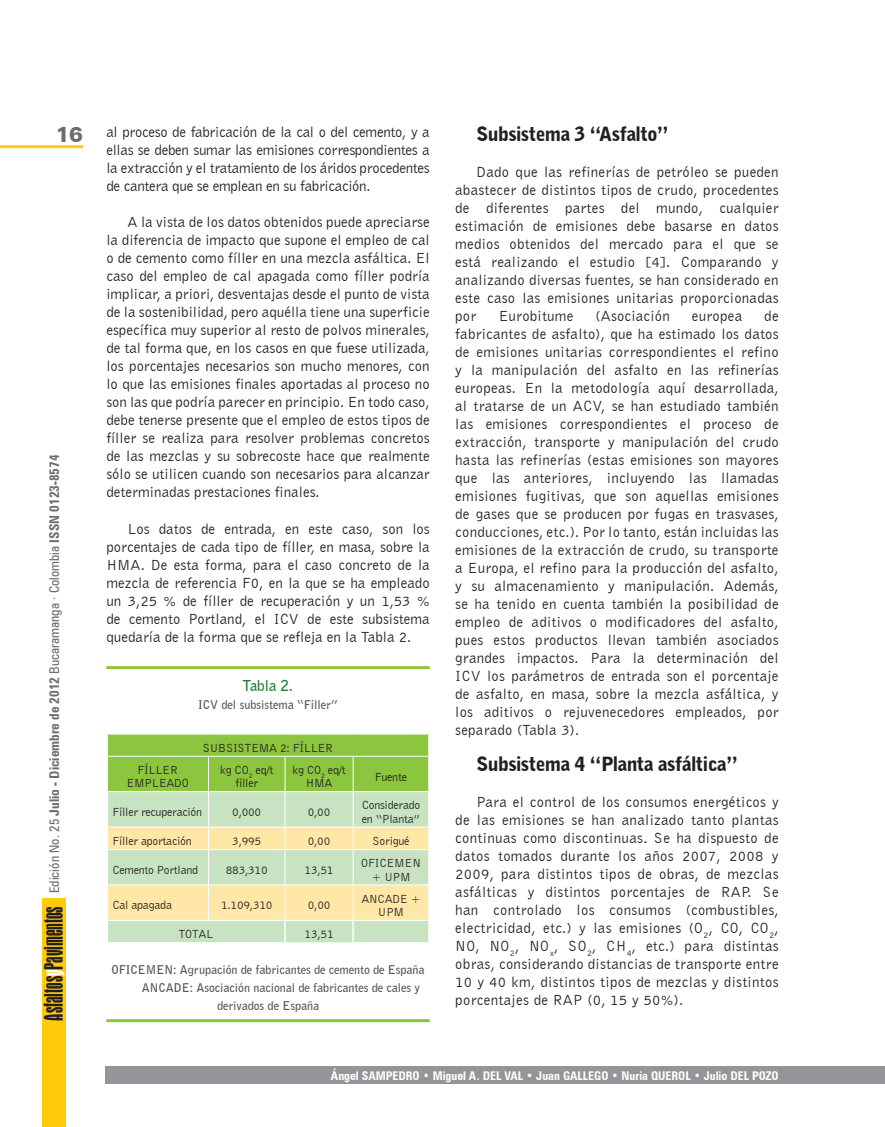
<style>
.page{position:relative;width:885px;height:1127px;background:#fff}
.page>*{position:absolute;margin:0;border:0;box-sizing:border-box;transform-origin:0 0}
.t1{font:condensed 27px "Aurora BT";color:#231f20}
.t2{font:900 21px "Zurich BT";color:#6c6d70}
.t3{font:900 19.5px "Bell Gothic BT";letter-spacing:-.03em;color:#231f20}
.t4{font:15px/18px "Bell Gothic BT";letter-spacing:.015em;color:#231f20;text-align:justify}
.t5{font:700 15px "Bell Gothic BT";color:#26803a}
.t6{font:700 condensed 13.5px "Zurich BT";color:#6c6d70}
.t7{font:12px/13.5px "Bell Gothic BT";letter-spacing:-.02em;color:#231f20;text-align:center}
.t8{font:700 12px "Bell Gothic BT";color:#57585a}
.t9{font:700 condensed 12px "Zurich BT";color:#fff}
.s1{font-weight:400}
.s2{color:#fff}
</style>
<div class="page">
<div style="left:108px;top:792px;width:320px;height:35px;background:#c7e3c1"></div>
<div style="left:107px;top:734px;width:322px;height:57px;background:#8bc63e"></div>
<hr style="left:106px;top:756px;width:2px;height:36px;background:#fff">
<hr style="left:428px;top:756px;width:1px;height:36px;background:#fff">
<hr style="left:108px;top:756px;width:100px;height:1px;background:#fff">
<hr style="left:208px;top:756px;width:77px;height:1px;background:#fff">
<hr style="left:208px;top:757px;width:1px;height:34px;background:#fff">
<hr style="left:285px;top:756px;width:68px;height:1px;background:#fff">
<hr style="left:285px;top:757px;width:1px;height:34px;background:#fff">
<hr style="left:353px;top:756px;width:75px;height:1px;background:#fff">
<hr style="left:353px;top:757px;width:1px;height:34px;background:#fff">
<hr style="left:208px;top:792px;width:1px;height:35px;background:#fff">
<hr style="left:285px;top:792px;width:1px;height:35px;background:#fff">
<hr style="left:353px;top:792px;width:1px;height:35px;background:#fff">
<svg style="left:107px;top:827px;width:322px;height:115px;background:#e3e5b5"></svg>
<hr style="left:108px;top:849px;width:100px;height:1px;background:#fff">
<hr style="left:208px;top:849px;width:77px;height:1px;background:#fff">
<hr style="left:208px;top:850px;width:1px;height:34px;background:#fff">
<hr style="left:285px;top:849px;width:68px;height:1px;background:#fff">
<hr style="left:285px;top:850px;width:1px;height:34px;background:#fff">
<hr style="left:353px;top:849px;width:75px;height:1px;background:#fff">
<hr style="left:353px;top:850px;width:1px;height:34px;background:#fff">
<hr style="left:108px;top:884px;width:100px;height:1px;background:#fff">
<hr style="left:208px;top:884px;width:77px;height:1px;background:#fff">
<hr style="left:208px;top:885px;width:1px;height:35px;background:#fff">
<hr style="left:285px;top:884px;width:68px;height:1px;background:#fff">
<hr style="left:285px;top:885px;width:1px;height:35px;background:#fff">
<hr style="left:353px;top:884px;width:75px;height:1px;background:#fff">
<hr style="left:353px;top:885px;width:1px;height:35px;background:#fff">
<hr style="left:108px;top:920px;width:100px;height:1px;background:#fff">
<hr style="left:208px;top:920px;width:77px;height:1px;background:#fff">
<hr style="left:285px;top:920px;width:68px;height:1px;background:#fff">
<hr style="left:353px;top:920px;width:75px;height:1px;background:#fff">
<hr style="left:106px;top:666px;width:323px;height:3px;background:#8bc63e">
<hr style="left:106px;top:1019px;width:323px;height:3px;background:#8bc63e">
<div style="left:105px;top:1066px;width:779px;height:18px;background:#939598"></div>
<div style="left:42px;top:898px;width:23px;height:229px;background:#feca0a"></div>
<hr style="left:0;top:145px;width:83px;height:3px;background:#feca0a">
<h2 class="t2" style="left:55px;top:122px;width:29px">16</h2>
<p class="t6" style="left:46px;top:893px;width:440px;rotate:-90deg"><span class="s1">Edición No. 25</span> Julio - Diciembre de 2012 <span class="s1">Bucaramanga · Colombia</span> ISSN 0123-8574</p>
<h1 class="t1" style="left:39px;top:1020px;width:116px;rotate:-90deg">Asfaltos<span class="s2">y</span>Pavimentos</h1>
<p class="t4" style="left:106px;top:123px;width:325px">al proceso de fabricación de la cal o del cemento, y a ellas se deben sumar las emisiones correspondientes a la extracción y el tratamiento de los áridos procedentes de cantera que se emplean en su fabricación.</p>
<p class="t4" style="left:106px;top:213px;width:325px;text-indent:21px">A la vista de los datos obtenidos puede apreciarse la diferencia de impacto que supone el empleo de cal o de cemento como fíller en una mezcla asfáltica. El caso del empleo de cal apagada como fíller podría implicar, a priori, desventajas desde el punto de vista de la sostenibilidad, pero aquélla tiene una superficie específica muy superior al resto de polvos minerales, de tal forma que, en los casos en que fuese utilizada, los porcentajes necesarios son mucho menores, con lo que las emisiones finales aportadas al proceso no son las que podría parecer en principio. En todo caso, debe tenerse presente que el empleo de estos tipos de fíller se realiza para resolver problemas concretos de las mezclas y su sobrecoste hace que realmente sólo se utilicen cuando son necesarios para alcanzar determinadas prestaciones finales.</p>
<p class="t4" style="left:106px;top:519px;width:325px;text-indent:21px">Los datos de entrada, en este caso, son los porcentajes de cada tipo de fíller, en masa, sobre la HMA. De esta forma, para el caso concreto de la mezcla de referencia F0, en la que se ha empleado un 3,25 % de fíller de recuperación y un 1,53 % de cemento Portland, el ICV de este subsistema quedaría de la forma que se refleja en la Tabla 2.</p>
<p class="t5" style="left:243px;top:676px;width:52px">Tabla 2.</p>
<p class="t8" style="left:198px;top:697px;width:141px">ICV del subsistema “Fíller”</p>
<p class="t7" style="left:203px;top:741px;width:132px">SUBSISTEMA 2: FÍLLER</p>
<p class="t7" style="left:126px;top:763px;width:64px">FÍLLER<br>EMPLEADO</p>
<p class="t7" style="left:220px;top:763px;width:55px">kg CO<sub>2</sub> eq/t fíller</p>
<p class="t7" style="left:292px;top:763px;width:55px">kg CO<sub>2</sub> eq/t<br>HMA</p>
<p class="t7" style="left:375px;top:769px;width:34px">Fuente</p>
<p class="t7" style="left:112px;top:805px;width:91px">Fíller recuperación</p>
<p class="t7" style="left:232px;top:805px;width:31px">0,000</p>
<p class="t7" style="left:308px;top:805px;width:24px">0,00</p>
<p class="t7" style="left:362px;top:798px;width:60px;text-align:left">Considerado en “Planta”</p>
<p class="t7" style="left:112px;top:834px;width:81px">Fíller aportación</p>
<p class="t7" style="left:232px;top:834px;width:31px">3,995</p>
<p class="t7" style="left:308px;top:834px;width:24px">0,00</p>
<p class="t7" style="left:372px;top:834px;width:39px">Sorigué</p>
<p class="t7" style="left:112px;top:863px;width:87px">Cemento Portland</p>
<p class="t7" style="left:226px;top:863px;width:43px">883,310</p>
<p class="t7" style="left:304px;top:863px;width:31px">13,51</p>
<p class="t7" style="left:361px;top:856px;width:61px">OFICEMEN + UPM</p>
<p class="t7" style="left:112px;top:898px;width:61px">Cal apagada</p>
<p class="t7" style="left:221px;top:898px;width:53px">1.109,310</p>
<p class="t7" style="left:308px;top:898px;width:24px">0,00</p>
<p class="t7" style="left:361px;top:891px;width:61px">ANCADE +<br>UPM</p>
<p class="t7" style="left:179px;top:927px;width:36px">TOTAL</p>
<p class="t7" style="left:304px;top:927px;width:31px">13,51</p>
<p class="t8" style="left:111px;top:961px;width:314px">OFICEMEN: Agrupación de fabricantes de cemento de España</p>
<p class="t8" style="left:142px;top:979px;width:279px">ANCADE: Asociación nacional de fabricantes de cales y</p>
<p class="t8" style="left:217px;top:997px;width:103px">derivados de España</p>
<h3 class="t3" style="left:476px;top:122px;width:194px">Subsistema 3 “Asfalto”</h3>
<p class="t4" style="left:455px;top:162px;width:325px;text-indent:21px">Dado que las refinerías de petróleo se pueden abastecer de distintos tipos de crudo, procedentes de diferentes partes del mundo, cualquier estimación de emisiones debe basarse en datos medios obtenidos del mercado para el que se está realizando el estudio [4]. Comparando y analizando diversas fuentes, se han considerado en este caso las emisiones unitarias proporcionadas por</p>
<p class="t4" style="left:498px;top:306px;width:77px">Eurobitume</p>
<p class="t4" style="left:595px;top:306px;width:76px">(Asociación</p>
<p class="t4" style="left:691px;top:306px;width:52px">europea</p>
<p class="t4" style="left:455px;top:306px;width:325px;text-indent:309px">de fabricantes de asfalto), que ha estimado los datos de emisiones unitarias correspondientes el refino y la manipulación del asfalto en las refinerías europeas. En la metodología aquí desarrollada, al tratarse de un ACV, se han estudiado también las emisiones correspondientes el proceso de extracción, transporte y manipulación del crudo hasta las refinerías (estas emisiones son mayores que las anteriores, incluyendo las llamadas emisiones fugitivas, que son aquellas emisiones de gases que se producen por fugas en trasvases, conducciones, etc.). Por lo tanto, están incluidas las emisiones de la extracción de crudo, su transporte a Europa, el refino para la producción del asfalto, y su almacenamiento y manipulación. Además, se ha tenido en cuenta también la posibilidad de empleo de aditivos o modificadores del asfalto, pues estos productos llevan también asociados grandes impactos. Para la determinación del ICV los parámetros de entrada son el porcentaje de asfalto, en masa, sobre la mezcla asfáltica, y los aditivos o rejuvenecedores empleados, por separado (Tabla 3).</p>
<h3 class="t3" style="left:476px;top:752px;width:263px">Subsistema 4 “Planta asfáltica”</h3>
<p class="t4" style="left:455px;top:792px;width:325px;text-indent:21px">Para el control de los consumos energéticos y de las emisiones se han analizado tanto plantas continuas como discontinuas. Se ha dispuesto de datos tomados durante los años 2007, 2008 y 2009, para distintos tipos de obras, de mezclas asfálticas y distintos porcentajes de RAP. Se han controlado los consumos (combustibles, electricidad, etc.) y las emisiones (O<sub>2</sub>, CO, CO<sub>2</sub>, NO, NO<sub>2</sub>, NO<sub>x</sub>, SO<sub>2</sub>, CH<sub>4</sub>, etc.) para distintas obras, considerando distancias de transporte entre 10 y 40 km, distintos tipos de mezclas y distintos porcentajes de RAP (0, 15 y 50%).</p>
<p class="t9" style="left:331px;top:1068px;width:449px">Ángel SAMPEDRO • Miguel A. DEL VAL • Juan GALLEGO • Nuria QUEROL • Julio DEL POZO</p>
</div>
